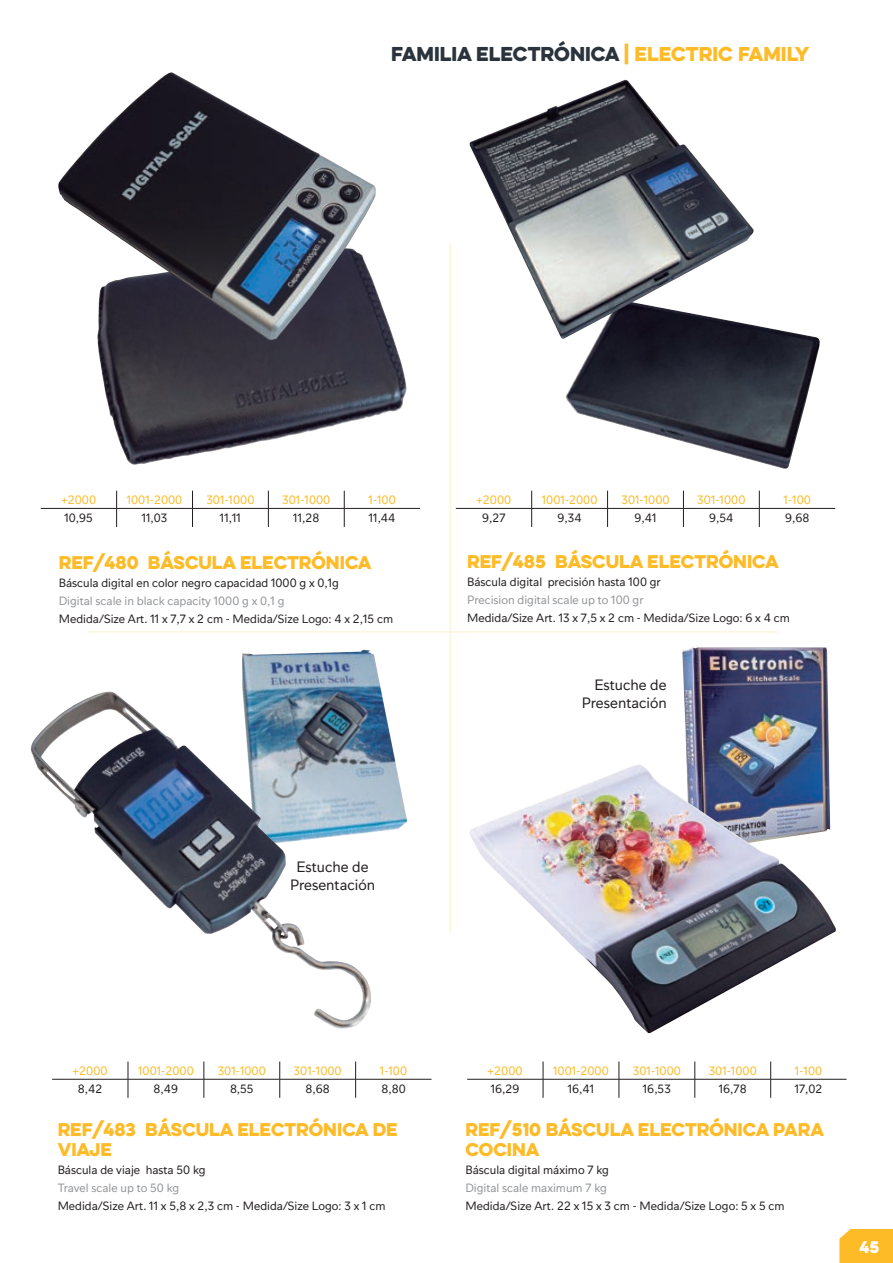
<style>
.page{position:relative;width:893px;height:1263px;background:#fff}
.page>*{position:absolute;margin:0;border:0;box-sizing:border-box;transform-origin:0 0}
.t1{font:18px "Eveleth W01 Clean";color:#2b343c}
.t2{font:16.5px/19.8px "Eveleth W01 Clean";color:#fdbb28}
.t3{font:15px/18px "Travel";color:#231f20;text-align:center}
.t4{font:15px "Eveleth W01 Clean";color:#fff}
.t5{font:12.15px "Travel";color:#fdbb28}
.t6{font:12px "Travel";color:#231f20}
.t7{font:12px "Travel";color:#939598}
.s1{color:#fdbb28}
</style>
<div class="page">
<div style="left:839px;top:1229px;width:54px;height:34px;background:#fdbb28"></div>
<img style="left:97px;top:290px;width:310px;height:175px">
<img style="left:58px;top:72px;width:318px;height:269px">
<img style="left:242px;top:650px;width:165px;height:182px">
<img style="left:30px;top:692px;width:345px;height:337px">
<img style="left:566px;top:325px;width:254px;height:144px">
<img style="left:469px;top:80px;width:285px;height:260px">
<img style="left:682px;top:647px;width:147px;height:117px">
<img style="left:469px;top:764px;width:367px;height:270px">
<hr style="left:87px;top:631px;width:691px;height:2px;background:#fef3dd">
<hr style="left:450px;top:243px;width:1px;height:690px;background:#fef3dd">
<svg style="left:127px;top:1061px;width:1px;height:37px"></svg>
<svg style="left:203px;top:1061px;width:1px;height:37px"></svg>
<svg style="left:279px;top:1061px;width:1px;height:37px"></svg>
<svg style="left:355px;top:1061px;width:1px;height:37px"></svg>
<hr style="left:52px;top:1079px;width:76px;height:1px;background:#231f20">
<hr style="left:128px;top:1079px;width:76px;height:1px;background:#231f20">
<hr style="left:204px;top:1079px;width:76px;height:1px;background:#231f20">
<hr style="left:280px;top:1079px;width:76px;height:1px;background:#231f20">
<hr style="left:356px;top:1079px;width:75px;height:1px;background:#231f20">
<svg style="left:116px;top:491px;width:1px;height:36px"></svg>
<svg style="left:192px;top:491px;width:1px;height:36px"></svg>
<svg style="left:268px;top:491px;width:1px;height:36px"></svg>
<svg style="left:344px;top:491px;width:1px;height:36px"></svg>
<hr style="left:41px;top:508px;width:76px;height:1px;background:#231f20">
<hr style="left:117px;top:508px;width:75px;height:1px;background:#231f20">
<hr style="left:192px;top:508px;width:76px;height:1px;background:#231f20">
<hr style="left:268px;top:508px;width:76px;height:1px;background:#231f20">
<hr style="left:344px;top:508px;width:76px;height:1px;background:#231f20">
<svg style="left:543px;top:1061px;width:1px;height:37px"></svg>
<svg style="left:618px;top:1061px;width:1px;height:37px"></svg>
<svg style="left:694px;top:1061px;width:1px;height:37px"></svg>
<svg style="left:770px;top:1061px;width:1px;height:37px"></svg>
<hr style="left:467px;top:1079px;width:76px;height:1px;background:#231f20">
<hr style="left:543px;top:1079px;width:76px;height:1px;background:#231f20">
<hr style="left:619px;top:1079px;width:76px;height:1px;background:#231f20">
<hr style="left:695px;top:1079px;width:76px;height:1px;background:#231f20">
<hr style="left:771px;top:1079px;width:76px;height:1px;background:#231f20">
<svg style="left:531px;top:491px;width:1px;height:36px"></svg>
<svg style="left:607px;top:491px;width:1px;height:36px"></svg>
<svg style="left:683px;top:491px;width:1px;height:36px"></svg>
<svg style="left:759px;top:491px;width:1px;height:36px"></svg>
<hr style="left:456px;top:508px;width:76px;height:1px;background:#231f20">
<hr style="left:532px;top:508px;width:76px;height:1px;background:#231f20">
<hr style="left:608px;top:508px;width:75px;height:1px;background:#231f20">
<hr style="left:683px;top:508px;width:76px;height:1px;background:#231f20">
<hr style="left:759px;top:508px;width:76px;height:1px;background:#231f20">
<h1 class="t1" style="left:391px;top:41px;width:420px">FAMILIA ELECTRÓNICA <span class="s1">| ELECTRIC FAMILY</span></h1>
<p class="t5" style="left:61px;top:493px;width:37px">+2000</p>
<p class="t5" style="left:127px;top:493px;width:57px">1001-2000</p>
<p class="t5" style="left:206px;top:493px;width:50px">301-1000</p>
<p class="t5" style="left:282px;top:493px;width:50px">301-1000</p>
<p class="t5" style="left:369px;top:493px;width:29px">1-100</p>
<p class="t6" style="left:64px;top:511px;width:30px">10,95</p>
<p class="t6" style="left:142px;top:511px;width:27px">11,03</p>
<p class="t6" style="left:220px;top:511px;width:23px">11,11</p>
<p class="t6" style="left:293px;top:511px;width:28px">11,28</p>
<p class="t6" style="left:369px;top:511px;width:28px">11,44</p>
<h2 class="t2" style="left:59px;top:552px;width:314px">REF/480 BÁSCULA ELECTRÓNICA</h2>
<p class="t6" style="left:59px;top:575px;width:282px">Báscula digital en color negro capacidad 1000 g x 0,1g</p>
<p class="t7" style="left:59px;top:593px;width:227px">Digital scale in black capacity 1000 g x 0,1 g</p>
<p class="t6" style="left:59px;top:611px;width:336px">Medida/Size Art. 11 x 7,7 x 2 cm - Medida/Size Logo: 4 x 2,15 cm</p>
<p class="t3" style="left:290px;top:857px;width:86px">Estuche de<br>Presentación</p>
<p class="t5" style="left:476px;top:493px;width:37px">+2000</p>
<p class="t5" style="left:542px;top:493px;width:57px">1001-2000</p>
<p class="t5" style="left:621px;top:493px;width:50px">301-1000</p>
<p class="t5" style="left:697px;top:493px;width:50px">301-1000</p>
<p class="t5" style="left:784px;top:493px;width:29px">1-100</p>
<p class="t6" style="left:482px;top:511px;width:25px">9,27</p>
<p class="t6" style="left:557px;top:511px;width:26px">9,34</p>
<p class="t6" style="left:634px;top:511px;width:24px">9,41</p>
<p class="t6" style="left:709px;top:511px;width:26px">9,54</p>
<p class="t6" style="left:785px;top:511px;width:26px">9,68</p>
<h2 class="t2" style="left:467px;top:551px;width:313px">REF/485 BÁSCULA ELECTRÓNICA</h2>
<p class="t6" style="left:467px;top:575px;width:195px">Báscula digital precisión hasta 100 gr</p>
<p class="t7" style="left:467px;top:593px;width:178px">Precision digital scale up to 100 gr</p>
<p class="t6" style="left:467px;top:611px;width:324px">Medida/Size Art. 13 x 7,5 x 2 cm - Medida/Size Logo: 6 x 4 cm</p>
<p class="t3" style="left:582px;top:675px;width:86px;text-align:right">Estuche de<br>Presentación</p>
<p class="t5" style="left:73px;top:1063px;width:37px">+2000</p>
<p class="t5" style="left:138px;top:1063px;width:57px">1001-2000</p>
<p class="t5" style="left:218px;top:1063px;width:50px">301-1000</p>
<p class="t5" style="left:294px;top:1063px;width:50px">301-1000</p>
<p class="t5" style="left:380px;top:1063px;width:29px">1-100</p>
<p class="t6" style="left:78px;top:1081px;width:26px">8,42</p>
<p class="t6" style="left:154px;top:1081px;width:26px">8,49</p>
<p class="t6" style="left:230px;top:1081px;width:25px">8,55</p>
<p class="t6" style="left:306px;top:1081px;width:26px">8,68</p>
<p class="t6" style="left:381px;top:1081px;width:26px">8,80</p>
<h2 class="t2" style="left:58px;top:1119px;width:342px">REF/483 BÁSCULA ELECTRÓNICA DE<br>VIAJE</h2>
<p class="t6" style="left:58px;top:1162px;width:149px">Báscula de viaje hasta 50 kg</p>
<p class="t7" style="left:58px;top:1180px;width:123px">Travel scale up to 50 kg</p>
<p class="t6" style="left:58px;top:1198px;width:329px">Medida/Size Art. 11 x 5,8 x 2,3 cm - Medida/Size Logo: 3 x 1 cm</p>
<p class="t5" style="left:488px;top:1063px;width:37px">+2000</p>
<p class="t5" style="left:553px;top:1063px;width:57px">1001-2000</p>
<p class="t5" style="left:633px;top:1063px;width:50px">301-1000</p>
<p class="t5" style="left:709px;top:1063px;width:50px">301-1000</p>
<p class="t5" style="left:795px;top:1063px;width:29px">1-100</p>
<p class="t6" style="left:491px;top:1081px;width:30px">16,29</p>
<p class="t6" style="left:568px;top:1081px;width:28px">16,41</p>
<p class="t6" style="left:643px;top:1081px;width:30px">16,53</p>
<p class="t6" style="left:719px;top:1081px;width:29px">16,78</p>
<p class="t6" style="left:795px;top:1081px;width:29px">17,02</p>
<h2 class="t2" style="left:465px;top:1119px;width:360px">REF/510 BÁSCULA ELECTRÓNICA PARA<br>COCINA</h2>
<p class="t6" style="left:465px;top:1162px;width:145px">Báscula digital máximo 7 kg</p>
<p class="t7" style="left:465px;top:1180px;width:143px">Digital scale maximum 7 kg</p>
<p class="t6" style="left:465px;top:1198px;width:321px">Medida/Size Art. 22 x 15 x 3 cm - Medida/Size Logo: 5 x 5 cm</p>
<p class="t4" style="left:859px;top:1236px;width:21px">45</p>
</div>
